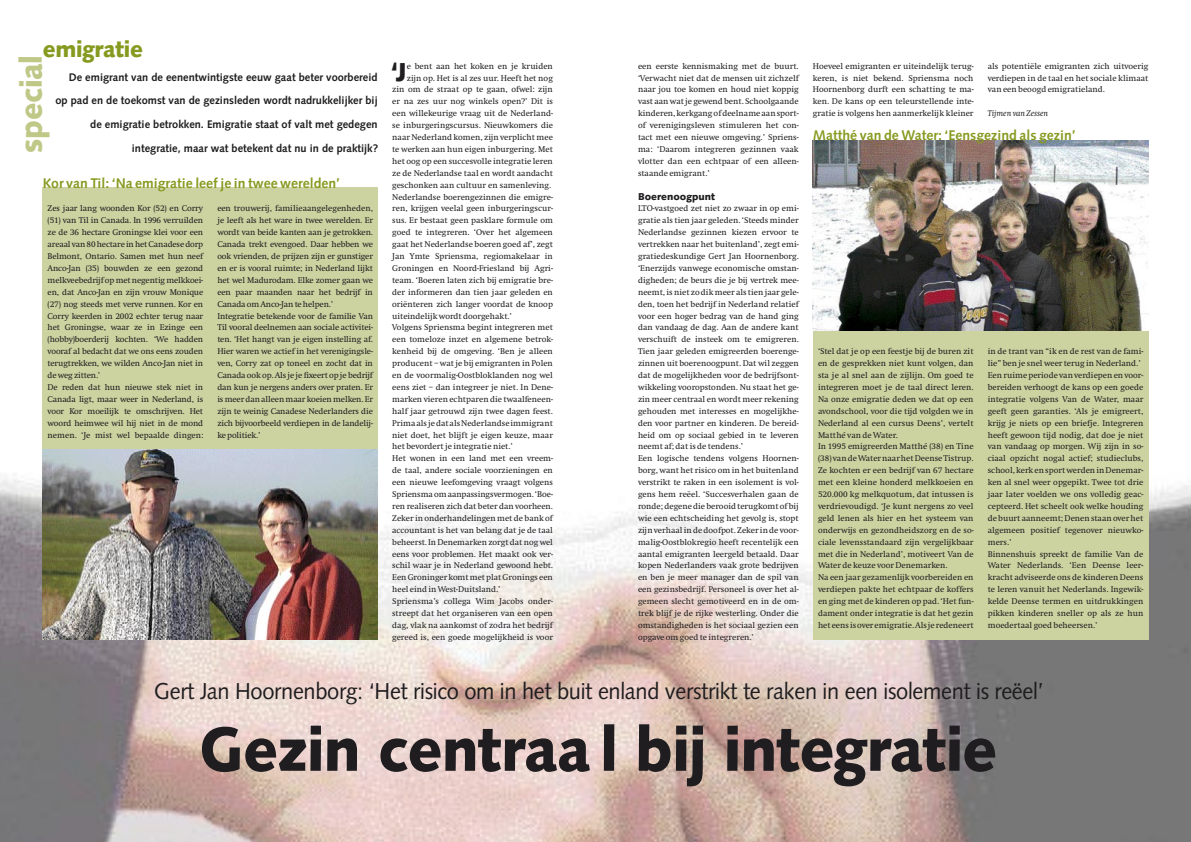
<style>
.page{position:relative;width:1191px;height:842px;background:#fff}
.page>*{position:absolute;margin:0;border:0;box-sizing:border-box;transform-origin:0 0}
.k62{font:900 62px "Syntax";letter-spacing:-.015em;color:#1f1d1f;scale:.95 1}
.ok27{font:900 31px "Syntax";letter-spacing:-.015em;color:#c0c888;scale:.95 1}
.plat_initiaal_2_tekens{font:900 25.9px "Syntax";color:#1f1d1f}
.ok23{font:23px "Syntax";letter-spacing:-.015em;color:#1f1d1f;scale:.95 1}
.ok27-2{font:900 23px "Syntax";letter-spacing:-.015em;color:#879a20;scale:.95 1}
.kaderkop{font:700 14px "Syntax";color:#879a20}
.i{font:700 11px/23.8px "Syntax";color:#1f1d1f;text-align:right}
.tk{font:900 10px "Syntax";color:#1f1d1f}
.plat_initiaal_2_tekens-2{font:8.7px/11.9px "Swift";color:#1f1d1f;text-align:justify}
.pc{font:italic 8.7px "Swift";color:#1f1d1f}
</style>
<div class="page">
<img style="left:0;top:455px;width:1191px;height:387px">
<div style="left:43px;top:188px;width:335px;height:452px;background:#ccd3a0"></div>
<div style="left:813px;top:188px;width:335px;height:452px;background:#ccd3a0"></div>
<img style="left:43px;top:449px;width:335px;height:191px">
<img style="left:813px;top:140px;width:335px;height:190px">
<p class="ok27-2" style="left:43px;top:35px;width:107px">emigratie</p>
<p class="ok27" style="left:13px;top:152px;width:104px;rotate:-90deg">special</p>
<p class="kaderkop" style="left:43px;top:175px;width:299px">Kor van Til: ‘Na emigratie leef je in twee werelden’</p>
<p class="plat_initiaal_2_tekens-2" style="left:48px;top:203px;width:157px">Zes jaar lang woonden Kor (52) en Corry (51) van Til in Canada. In 1996 verruilden ze de 36 hectare Groningse klei voor een areaal van 80 hectare in het Canadese dorp Belmont, Ontario. Samen met hun neef Anco-Jan (35) bouwden ze een gezond melkveebedrijf op met negentig melkkoei&shy;en, dat Anco-Jan en zijn vrouw Monique (27) nog steeds met verve runnen. Kor en Corry keerden in 2002 echter terug naar het Groningse, waar ze in Ezinge een (hobby)boerderij kochten. ‘We hadden vooraf al bedacht dat we ons eens zouden terugtrekken, we wilden Anco-Jan niet in de weg zitten.’</p>
<p class="plat_initiaal_2_tekens-2" style="left:48px;top:381px;width:157px">De reden dat hun nieuwe stek niet in Canada ligt, maar weer in Nederland, is voor Kor moeilijk te omschrijven. Het woord heimwee wil hij niet in de mond nemen. ‘Je mist wel bepaalde dingen:</p>
<p class="i" style="left:55px;top:65px;width:324px">De emigrant van de eenentwintigste eeuw gaat beter voorbereid op pad en de toekomst van de gezinsleden wordt nadrukkelijker bij de emigratie betrokken. Emigratie staat of valt met gedegen integratie, maar wat betekent dat nu in de praktijk?</p>
<p class="plat_initiaal_2_tekens-2" style="left:217px;top:203px;width:157px">een trouwerij, familieaangelegenheden, je leeft als het ware in twee werelden. Er wordt van beide kanten aan je getrokken.<br>Canada trekt evengoed. Daar hebben we ook vrienden, de prijzen zijn er gunstiger en er is vooral ruimte; in Nederland lijkt het wel Madurodam. Elke zomer gaan we een paar maanden naar het bedrijf in Canada om Anco-Jan te helpen.’</p>
<p class="plat_initiaal_2_tekens-2" style="left:217px;top:310px;width:157px">Integratie betekende voor de familie Van Til vooral deelnemen aan sociale activitei&shy;ten. ‘Het hangt van je eigen instelling af.<br>Hier waren we actief in het verenigingsle&shy;ven, Corry zat op toneel en zocht dat in Canada ook op. Als je je fixeert op je bedrijf dan kun je nergens anders over praten. Er is meer dan alleen maar koeien melken. Er zijn te weinig Canadese Nederlanders die zich bijvoorbeeld verdiepen in de landelij&shy;ke politiek.’</p>
<p class="plat_initiaal_2_tekens" style="left:390px;top:56px;width:18px">‘J</p>
<p class="plat_initiaal_2_tekens-2" style="left:392px;top:60px;width:162px;text-align:right">e bent aan het koken en je kruiden zijn op. Het is al zes uur. Heeft het nog<br>zin om de straat op te gaan, ofwel: zijn er na zes uur nog winkels open?’ Dit is een willekeurige vraag uit de Nederland&shy;se inburgeringscursus. Nieuwkomers die naar Nederland komen, zijn verplicht mee te werken aan hun eigen inburgering. Met het oog op een succesvolle integratie leren ze de Nederlandse taal en wordt aandacht geschonken aan cultuur en samenleving.</p>
<p class="plat_initiaal_2_tekens-2" style="left:392px;top:191px;width:162px">Nederlandse boerengezinnen die emigre&shy;ren, krijgen veelal geen inburgeringscur&shy;sus. Er bestaat geen pasklare formule om goed te integreren. ‘Over het algemeen gaat het Nederlandse boeren goed af’, zegt Jan Ymte Spriensma, regiomakelaar in Groningen en Noord-Friesland bij Agri&shy;team. ‘Boeren laten zich bij emigratie bre&shy;der informeren dan tien jaar geleden en oriënteren zich langer voordat de knoop uiteindelijk wordt doorgehakt.’</p>
<p class="plat_initiaal_2_tekens-2" style="left:392px;top:322px;width:162px">Volgens Spriensma begint integreren met een tomeloze inzet en algemene betrok&shy;kenheid bij de omgeving. ‘Ben je alleen producent – wat je bij emigranten in Polen en de voormalig-Oostbloklanden nog wel eens ziet – dan integreer je niet. In Dene&shy;marken vieren echtparen die twaalfeneen&shy;half jaar getrouwd zijn twee dagen feest.<br>Prima als je dat als Nederlandse immigrant niet doet, het blijft je eigen keuze, maar het bevordert je integratie niet.’</p>
<p class="plat_initiaal_2_tekens-2" style="left:392px;top:453px;width:162px">Het wonen in een land met een vreem&shy;de taal, andere sociale voorzieningen en een nieuwe leefomgeving vraagt volgens Spriensma om aanpassingsvermogen. ‘Boe&shy;ren realiseren zich dat beter dan voorheen.<br>Zeker in onderhandelingen met de bank of accountant is het van belang dat je de taal beheerst. In Denemarken zorgt dat nog wel eens voor problemen. Het maakt ook ver&shy;schil waar je in Nederland gewoond hebt.<br>Een Groninger komt met plat Gronings een heel eind in West-Duitsland.’</p>
<p class="plat_initiaal_2_tekens-2" style="left:392px;top:595px;width:162px">Spriensma’s collega Wim Jacobs onder&shy;streept dat het organiseren van een open dag, vlak na aankomst of zodra het bedrijf gereed is, een goede mogelijkheid is voor</p>
<p class="plat_initiaal_2_tekens-2" style="left:638px;top:60px;width:162px">een eerste kennismaking met de buurt. ‘Verwacht niet dat de mensen uit zichzelf naar jou toe komen en houd niet koppig vast aan wat je gewend bent. Schoolgaande kinderen, kerkgang of deelname aan sport&shy;of verenigingsleven stimuleren het con&shy;tact met een nieuwe omgeving.’ Spriens&shy;ma: ‘Daarom integreren gezinnen vaak vlotter dan een echtpaar of een alleen&shy;staande emigrant.’</p>
<p class="tk" style="left:638px;top:190px;width:79px">Boerenoogpunt</p>
<p class="plat_initiaal_2_tekens-2" style="left:638px;top:203px;width:162px">LTO-vastgoed zet niet zo zwaar in op emi&shy;gratie als tien jaar geleden. ‘Steeds minder Nederlandse gezinnen kiezen ervoor te vertrekken naar het buitenland’, zegt emi&shy;gratiedeskundige Gert Jan Hoornenborg. ‘Enerzijds vanwege economische omstan&shy;digheden; de beurs die je bij vertrek mee&shy;neemt, is niet zo dik meer als tien jaar gele&shy;den, toen het bedrijf in Nederland relatief voor een hoger bedrag van de hand ging dan vandaag de dag. Aan de andere kant verschuift de insteek om te emigreren.<br>Tien jaar geleden emigreerden boerenge&shy;zinnen uit boerenoogpunt. Dat wil zeggen dat de mogelijkheden voor de bedrijfsont&shy;wikkeling vooropstonden. Nu staat het ge&shy;zin meer centraal en wordt meer rekening gehouden met interesses en mogelijkhe&shy;den voor partner en kinderen. De bereid&shy;heid om op sociaal gebied in te leveren neemt af; dat is de tendens.’</p>
<p class="plat_initiaal_2_tekens-2" style="left:638px;top:453px;width:162px">Een logische tendens volgens Hoornen&shy;borg, want het risico om in het buitenland verstrikt te raken in een isolement is vol&shy;gens hem reëel. ‘Succesverhalen gaan de ronde; degene die berooid terugkomt of bij wie een echtscheiding het gevolg is, stopt zijn verhaal in de doofpot. Zeker in de voor&shy;malig-Oostblokregio heeft recentelijk een aantal emigranten leergeld betaald. Daar kopen Nederlanders vaak grote bedrijven en ben je meer manager dan de spil van een gezinsbedrijf. Personeel is over het al&shy;gemeen slecht gemotiveerd en in de om&shy;trek blijf je de rijke westerling. Onder die omstandigheden is het sociaal gezien een opgave om goed te integreren.’</p>
<p class="plat_initiaal_2_tekens-2" style="left:813px;top:60px;width:162px">Hoeveel emigranten er uiteindelijk terug&shy;keren, is niet bekend. Spriensma noch Hoornenborg durft een schatting te ma&shy;ken. De kans op een teleurstellende inte&shy;gratie is volgens hen aanmerkelijk kleiner</p>
<p class="plat_initiaal_2_tekens-2" style="left:987px;top:60px;width:162px">als potentiële emigranten zich uitvoerig verdiepen in de taal en het sociale klimaat van een beoogd emigratieland.</p>
<p class="pc" style="left:987px;top:109px;width:62px">Tijmen van Zessen</p>
<p class="kaderkop" style="left:813px;top:127px;width:264px">Matthé van de Water: ‘Eensgezind als gezin’</p>
<p class="plat_initiaal_2_tekens-2" style="left:818px;top:346px;width:157px">‘Stel dat je op een feestje bij de buren zit en de gesprekken niet kunt volgen, dan sta je al snel aan de zijlijn. Om goed te integreren moet je de taal direct leren.<br>Na onze emigratie deden we dat op een avondschool, voor die tijd volgden we in Nederland al een cursus Deens’, vertelt Matthé van de Water.</p>
<p class="plat_initiaal_2_tekens-2" style="left:818px;top:441px;width:157px">In 1995 emigreerden Matthé (38) en Tine (38) van de Water naar het Deense Tistrup.<br>Ze kochten er een bedrijf van 67 hectare met een kleine honderd melkkoeien en 520.000 kg melkquotum, dat intussen is verdrievoudigd. ‘Je kunt nergens zo veel geld lenen als hier en het systeem van onderwijs en gezondheidszorg en de so&shy;ciale levensstandaard zijn vergelijkbaar met die in Nederland’, motiveert Van de Water de keuze voor Denemarken.</p>
<p class="plat_initiaal_2_tekens-2" style="left:818px;top:572px;width:157px">Na een jaar gezamenlijk voorbereiden en verdiepen pakte het echtpaar de koffers en ging met de kinderen op pad. ‘Het fun&shy;dament onder integratie is dat het gezin het eens is over emigratie. Als je redeneert</p>
<p class="plat_initiaal_2_tekens-2" style="left:987px;top:346px;width:157px">in de trant van “ik en de rest van de fami&shy;lie” ben je snel weer terug in Nederland.’</p>
<p class="plat_initiaal_2_tekens-2" style="left:987px;top:369px;width:157px">Een ruime periode van verdiepen en voor&shy;bereiden verhoogt de kans op een goede integratie volgens Van de Water, maar geeft geen garanties. ‘Als je emigreert, krijg je niets op een briefje. Integreren heeft gewoon tijd nodig, dat doe je niet van vandaag op morgen. Wij zijn in so&shy;ciaal opzicht nogal actief; studieclubs, school, kerk en sport werden in Denemar&shy;ken al snel weer opgepikt. Twee tot drie jaar later voelden we ons volledig geac&shy;cepteerd. Het scheelt ook welke houding de buurt aanneemt; Denen staan over het algemeen positief tegenover nieuwko&shy;mers.’</p>
<p class="plat_initiaal_2_tekens-2" style="left:987px;top:548px;width:157px">Binnenshuis spreekt de familie Van de Water Nederlands. ‘Een Deense leer&shy;kracht adviseerde ons de kinderen Deens te leren vanuit het Nederlands. Ingewik&shy;kelde Deense termen en uitdrukkingen pikken kinderen sneller op als ze hun moedertaal goed beheersen.’</p>
<p class="ok23" style="left:154px;top:678px;width:937px">Gert Jan Hoornenborg: ‘Het risico om in het buit enland verstrikt te raken in een isolement is reëel’</p>
<p class="k62" style="left:199px;top:712px;width:841px">Gezin centraa l bij integratie</p>
</div>
